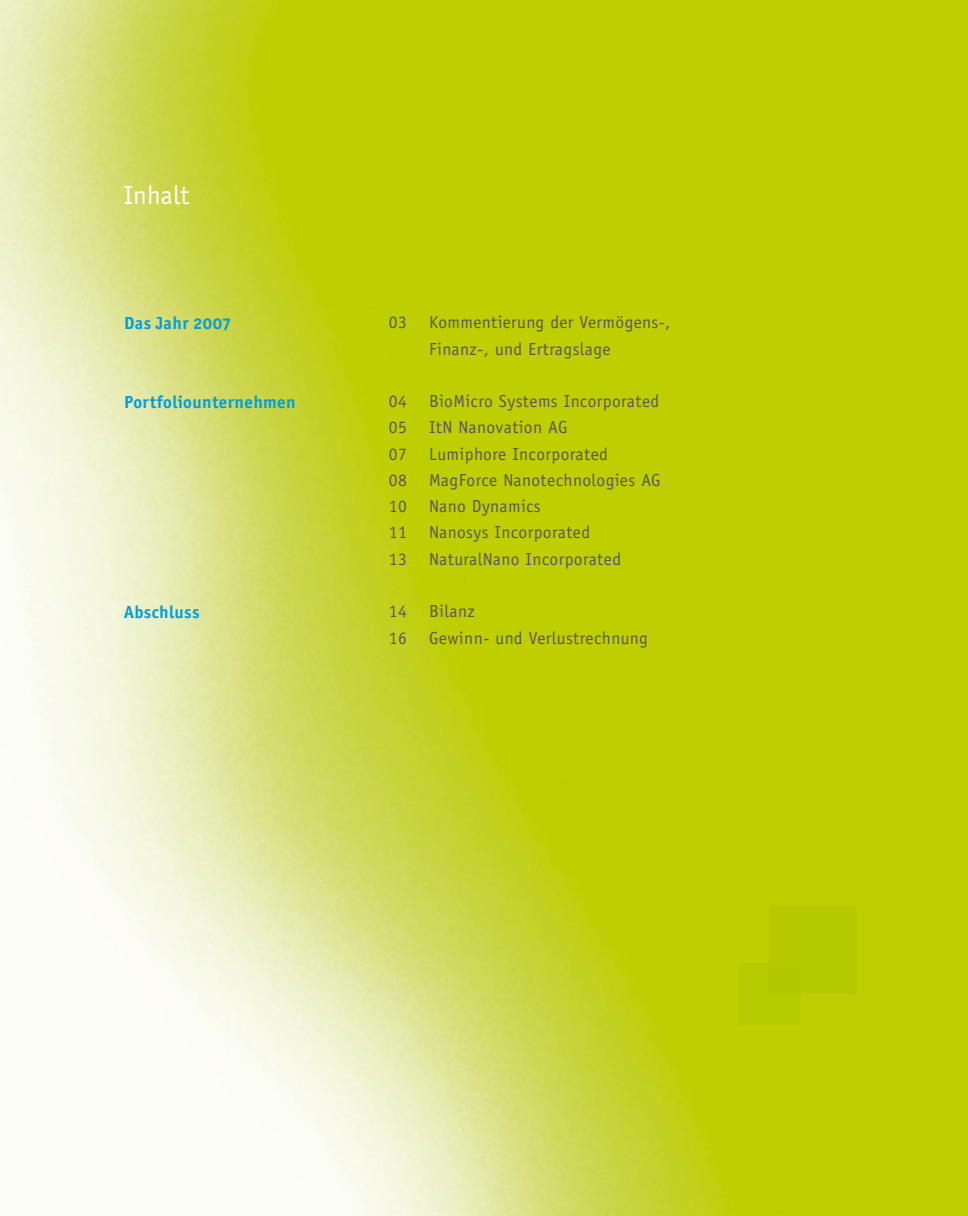
<style>
.page{position:relative;width:968px;height:1216px;background:#fff}
.page>*{position:absolute;margin:0;border:0;box-sizing:border-box;transform-origin:0 0}
.t1{font:26.25px "Officina San ITC";letter-spacing:.01em;color:#fff}
.t2{font:17.5px/26.2px "Officina Sans";letter-spacing:.025em;color:#58585a}
.t3{font:17.5px "Officina San ITC Bold OS";letter-spacing:.025em;color:#009ee0}
</style>
<div class="page">
<img style="left:0;top:0;width:967px;height:1215px">
<div style="left:769px;top:906px;width:87px;height:87px;background:#b1c800"></div>
<div style="left:739px;top:962px;width:62px;height:62px;background:#b1c800"></div>
<h1 class="t1" style="left:124px;top:180px;width:66px">Inhalt</h1>
<p class="t3" style="left:124px;top:312px;width:109px">Das Jahr 2007</p>
<p class="t3" style="left:124px;top:391px;width:173px">Portfoliounternehmen</p>
<p class="t3" style="left:124px;top:601px;width:77px">Abschluss</p>
<p class="t2" style="left:389px;top:309px;width:19px">03</p>
<p class="t2" style="left:429px;top:309px;width:243px">Kommentierung der Vermögens-,<br>Finanz-, und Ertragslage</p>
<p class="t2" style="left:389px;top:388px;width:19px">04</p>
<p class="t2" style="left:429px;top:388px;width:232px">BioMicro Systems Incorporated</p>
<p class="t2" style="left:389px;top:414px;width:19px">05</p>
<p class="t2" style="left:429px;top:414px;width:140px">ItN Nanovation AG</p>
<p class="t2" style="left:389px;top:440px;width:19px">07</p>
<p class="t2" style="left:429px;top:440px;width:180px">Lumiphore Incorporated</p>
<p class="t2" style="left:389px;top:467px;width:19px">08</p>
<p class="t2" style="left:429px;top:467px;width:233px">MagForce Nanotechnologies AG</p>
<p class="t2" style="left:389px;top:493px;width:19px">10</p>
<p class="t2" style="left:429px;top:493px;width:113px">Nano Dynamics</p>
<p class="t2" style="left:389px;top:519px;width:19px">11</p>
<p class="t2" style="left:429px;top:519px;width:163px">Nanosys Incorporated</p>
<p class="t2" style="left:389px;top:545px;width:19px">13</p>
<p class="t2" style="left:429px;top:545px;width:193px">NaturalNano Incorporated</p>
<p class="t2" style="left:389px;top:598px;width:19px">14</p>
<p class="t2" style="left:429px;top:598px;width:47px">Bilanz</p>
<p class="t2" style="left:389px;top:624px;width:19px">16</p>
<p class="t2" style="left:429px;top:624px;width:220px">Gewinn- und Verlustrechnung</p>
</div>
